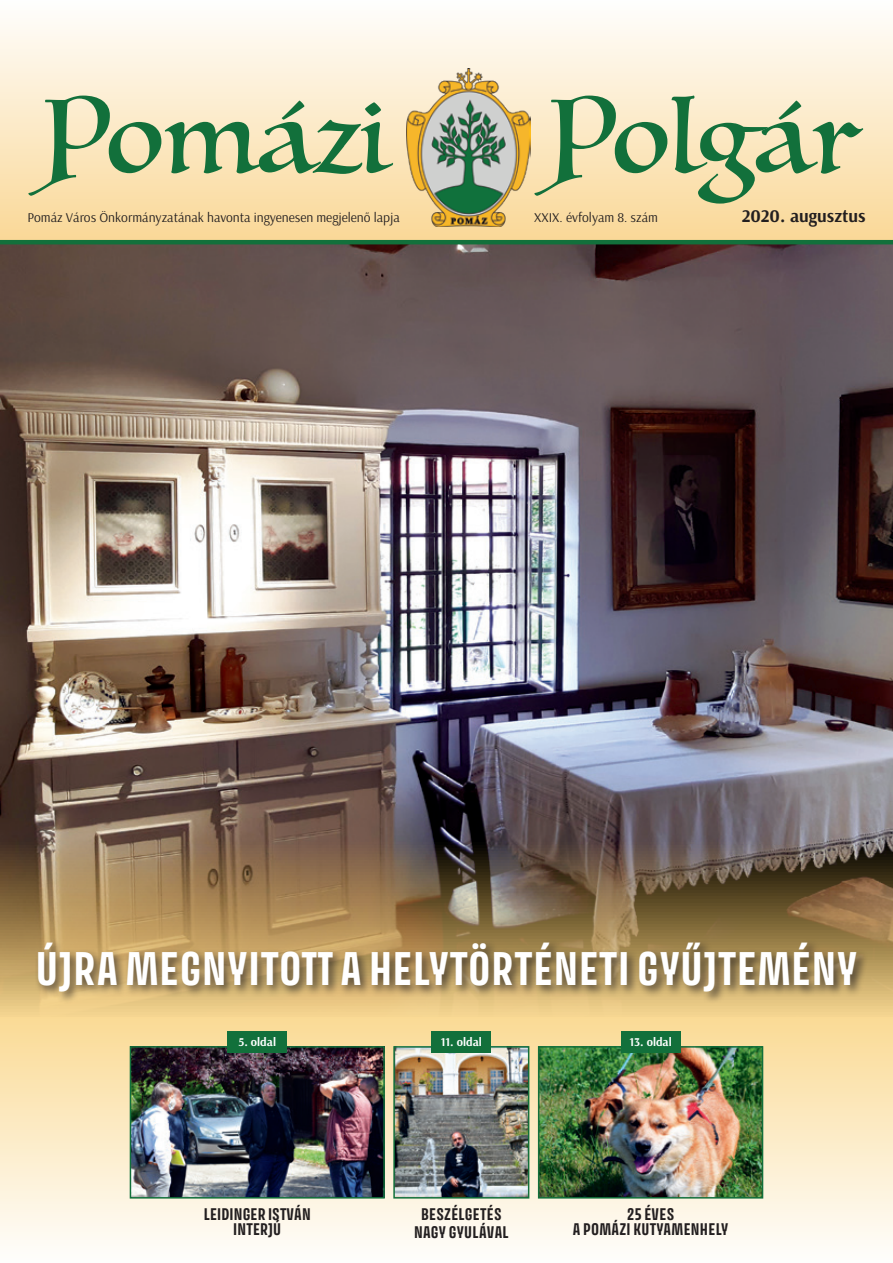
<style>
.page{position:relative;width:893px;height:1263px;background:#fff}
.page>*{position:absolute;margin:0;border:0;box-sizing:border-box;transform-origin:0 0}
.t1{font:100.65px "Luminari";color:#12703b}
.t2{font:700 42px "Avory I Latn";letter-spacing:.02em;color:#fff}
.t3{font:700 18px "Arsenal";color:#231f20}
.t4{font:700 15px/18px "Avory I Latn";letter-spacing:.02em;color:#231f20;text-align:center}
.t5{font:13.5px "Arsenal";color:#231f20}
.t6{font:700 12px "Arsenal";color:#fff}
</style>
<div class="page">
<svg style="left:0;top:1016px;width:893px;height:228px;background:#faebc7"></svg>
<div style="left:0;top:0;width:893px;height:248px;background:linear-gradient(to bottom,#fefefe,#f9d794)"></div>
<img style="left:406px;top:68px;width:124px;height:158px">
<img style="left:0;top:244px;width:893px;height:772px">
<hr style="left:0;top:240px;width:893px;height:4px;background:#12703b">
<div style="left:35px;top:939px;width:833px;height:65px;background:#231f20;opacity:.75"></div>
<img style="left:541px;top:1049px;width:219px;height:146px">
<div style="left:538px;top:1046px;width:225px;height:152px;border:2px solid #12703b"></div>
<div style="left:621px;top:1031px;width:59px;height:21px;background:#12703b"></div>
<img style="left:396px;top:1049px;width:130px;height:146px">
<div style="left:393px;top:1046px;width:136px;height:152px;border:2px solid #12703b"></div>
<div style="left:432px;top:1031px;width:59px;height:21px;background:#12703b"></div>
<img style="left:133px;top:1049px;width:249px;height:146px">
<div style="left:130px;top:1046px;width:255px;height:152px;border:2px solid #12703b"></div>
<div style="left:227px;top:1031px;width:60px;height:21px;background:#12703b"></div>
<p class="t1" style="left:44px;top:51px;width:344px">Pomázi</p>
<p class="t1" style="left:550px;top:51px;width:310px">Polgár</p>
<p class="t5" style="left:27px;top:210px;width:374px">Pomáz Város Önkormányzatának havonta ingyenesen megjelenő lapja</p>
<p class="t5" style="left:534px;top:210px;width:125px">XXIX. évfolyam 8. szám</p>
<p class="t3" style="left:742px;top:205px;width:125px">2020. augusztus</p>
<p class="t2" style="left:36px;top:942px;width:823px">ÚJRA MEGNYITOTT A HELYTÖRTÉNETI GYŰJTEMÉNY</p>
<p class="t6" style="left:238px;top:1035px;width:39px">5. oldal</p>
<p class="t4" style="left:204px;top:1205px;width:108px">LEIDINGER ISTVÁN</p>
<p class="t4" style="left:233px;top:1220px;width:49px">INTERJÚ</p>
<p class="t6" style="left:441px;top:1035px;width:43px">11. oldal</p>
<p class="t4" style="left:414px;top:1205px;width:96px">BESZÉLGETÉS<br>NAGY GYULÁVAL</p>
<p class="t6" style="left:629px;top:1035px;width:44px">13. oldal</p>
<p class="t4" style="left:627px;top:1205px;width:49px">25 ÉVES</p>
<p class="t4" style="left:573px;top:1220px;width:157px">A POMÁZI KUTYAMENHELY</p>
</div>
